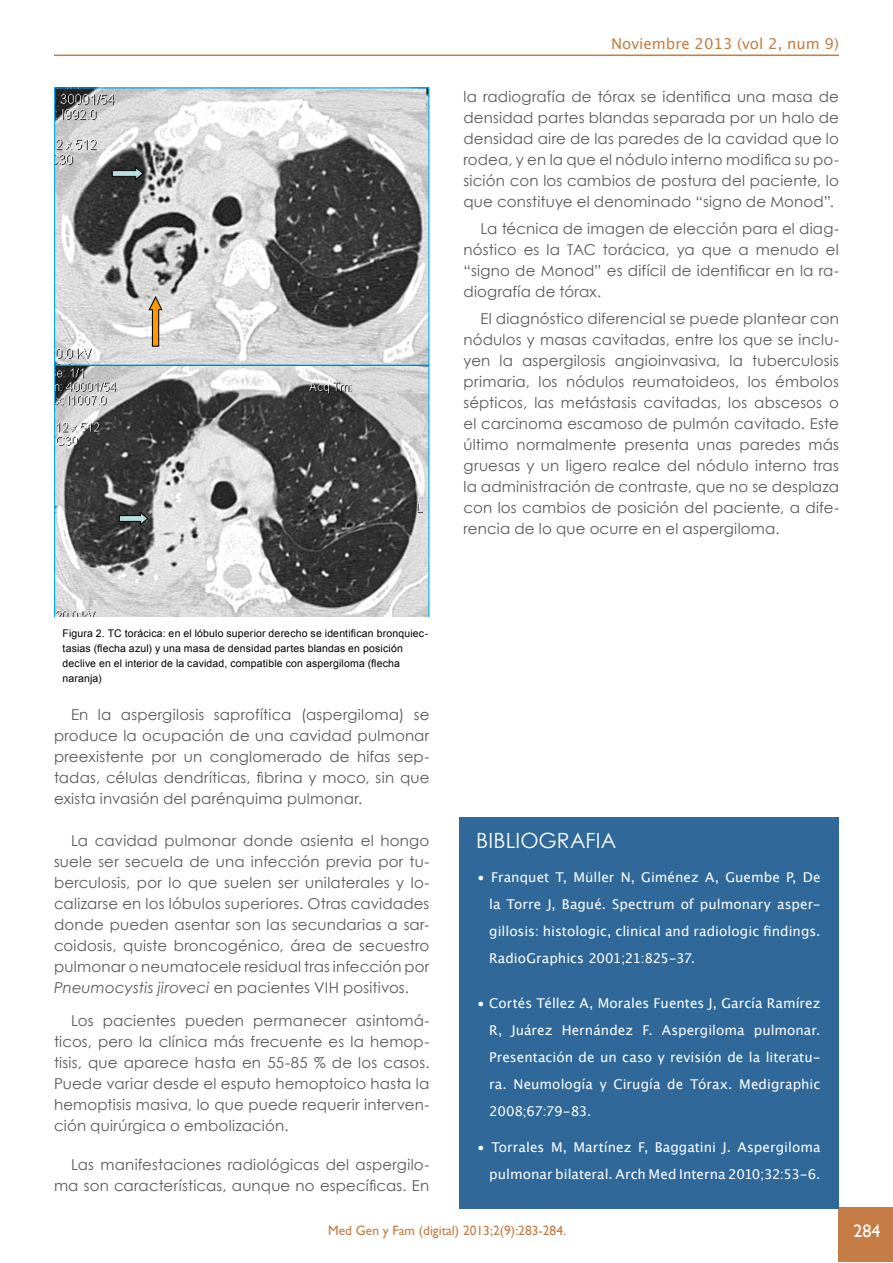
<style>
.page{position:relative;width:893px;height:1263px;background:#fff}
.page>*{position:absolute;margin:0;border:0;box-sizing:border-box;transform-origin:0 0}
.Bibliografía_título{font:21px "Century Gothic";letter-spacing:.005em;color:#fff}
.t1{font:18px "Gill Sans";color:#fff}
.Parrafo{font:15px/21px "Century Gothic";letter-spacing:.01em;color:#57585a;text-align:justify}
.t2{font:15px "Lucida Grande";color:#c57d45}
.Conclusion{font:13.5px/27px "Lucida Grande";letter-spacing:.005em;color:#fff;text-align:justify}
.t3{font:13.5px "Gill Sans";color:#c57d45}
.Titulo_Tabla_MGYF{font:10.5px/15px "Arial";letter-spacing:.015em;color:#000}
.s1{font-style:italic}
</style>
<div class="page">
<hr style="left:54px;top:55px;width:785px;height:1px;background:#c57d45">
<div style="left:839px;top:1208px;width:54px;height:54px;background:#c57d45"></div>
<img style="left:56px;top:367px;width:371px;height:250px">
<svg style="left:56px;top:89px;width:371px;height:275px;background:#a9a9a9"></svg>
<div style="left:54px;top:87px;width:375px;height:279px;border:1px solid #00aeef"></div>
<div style="left:459px;top:817px;width:380px;height:392px;background:#306899"></div>
<p class="t2" style="left:611px;top:35px;width:229px">Noviembre 2013 (vol 2, num 9)</p>
<p class="Parrafo" style="left:463px;top:86px;width:377px">la radiografía de tórax se identifica una masa de densidad partes blandas separada por un halo de densidad aire de las paredes de la cavidad que lo rodea, y en la que el nódulo interno modifica su po&shy;sición con los cambios de postura del paciente, lo que constituye el denominado “signo de Monod”.</p>
<p class="Parrafo" style="left:463px;top:218px;width:377px;text-indent:17px">La técnica de imagen de elección para el diag&shy;nóstico es la TAC torácica, ya que a menudo el “signo de Monod” es difícil de identificar en la ra&shy;diografía de tórax.</p>
<p class="Parrafo" style="left:463px;top:308px;width:377px;text-indent:17px">El diagnóstico diferencial se puede plantear con nódulos y masas cavitadas, entre los que se inclu&shy;yen la aspergilosis angioinvasiva, la tuberculosis primaria, los nódulos reumatoideos, los émbolos sépticos, las metástasis cavitadas, los abscesos o el carcinoma escamoso de pulmón cavitado. Este último normalmente presenta unas paredes más gruesas y un ligero realce del nódulo interno tras la administración de contraste, que no se desplaza con los cambios de posición del paciente, a dife&shy;rencia de lo que ocurre en el aspergiloma.</p>
<p class="Titulo_Tabla_MGYF" style="left:63px;top:626px;width:367px">Figura 2. TC torácica: en el lóbulo superior derecho se identifican bronquiec&shy;tasias (flecha azul) y una masa de densidad partes blandas en posición declive en el interior de la cavidad, compatible con aspergiloma (flecha naranja)</p>
<p class="Parrafo" style="left:54px;top:704px;width:377px;text-indent:17px">En la aspergilosis saprofítica (aspergiloma) se produce la ocupación de una cavidad pulmonar preexistente por un conglomerado de hifas sep&shy;tadas, células dendríticas, fibrina y moco, sin que exista invasión del parénquima pulmonar.</p>
<p class="Parrafo" style="left:54px;top:830px;width:377px;text-indent:17px">La cavidad pulmonar donde asienta el hongo suele ser secuela de una infección previa por tu&shy;berculosis, por lo que suelen ser unilaterales y lo&shy;calizarse en los lóbulos superiores. Otras cavidades donde pueden asentar son las secundarias a sar&shy;coidosis, quiste broncogénico, área de secuestro pulmonar o neumatocele residual tras infección por <span class="s1">Pneumocystis jiroveci</span> en pacientes VIH positivos.</p>
<p class="Parrafo" style="left:54px;top:1010px;width:377px;text-indent:17px">Los pacientes pueden permanecer asintomá&shy;ticos, pero la clínica más frecuente es la hemop&shy;tisis, que aparece hasta en 55-85 % de los casos.<br>Puede variar desde el esputo hemoptoico hasta la hemoptisis masiva, lo que puede requerir interven&shy;ción quirúrgica o embolización.</p>
<p class="Parrafo" style="left:54px;top:1154px;width:377px;text-align:right">Las manifestaciones radiológicas del aspergilo&shy;ma son características, aunque no específicas. En</p>
<p class="Bibliografía_título" style="left:476px;top:826px;width:141px">BIBLIOGRAFIA</p>
<p class="Conclusion" style="left:489px;top:864px;width:333px;text-indent:-12px">• Franquet T, Müller N, Giménez A, Guembe P, De la Torre J, Bagué. Spectrum of pulmonary asper&shy;gillosis: histologic, clinical and radiologic findings.<br>RadioGraphics 2001;21:825-37.</p>
<p class="Conclusion" style="left:489px;top:990px;width:333px;text-indent:-12px">• Cortés Téllez A, Morales Fuentes J, García Ramírez R, Juárez Hernández F. Aspergiloma pulmonar.<br>Presentación de un caso y revisión de la literatu&shy;ra. Neumología y Cirugía de Tórax. Medigraphic 2008;67:79-83.</p>
<p class="Conclusion" style="left:477px;top:1134px;width:345px;text-align:right">• Torrales M, Martínez F, Baggatini J. Aspergiloma pulmonar bilateral. Arch Med Interna 2010;32:53-6.</p>
<p class="t3" style="left:328px;top:1223px;width:239px">Med Gen y Fam (digital) 2013;2(9):283-284.</p>
<p class="t1" style="left:854px;top:1221px;width:28px">284</p>
</div>
